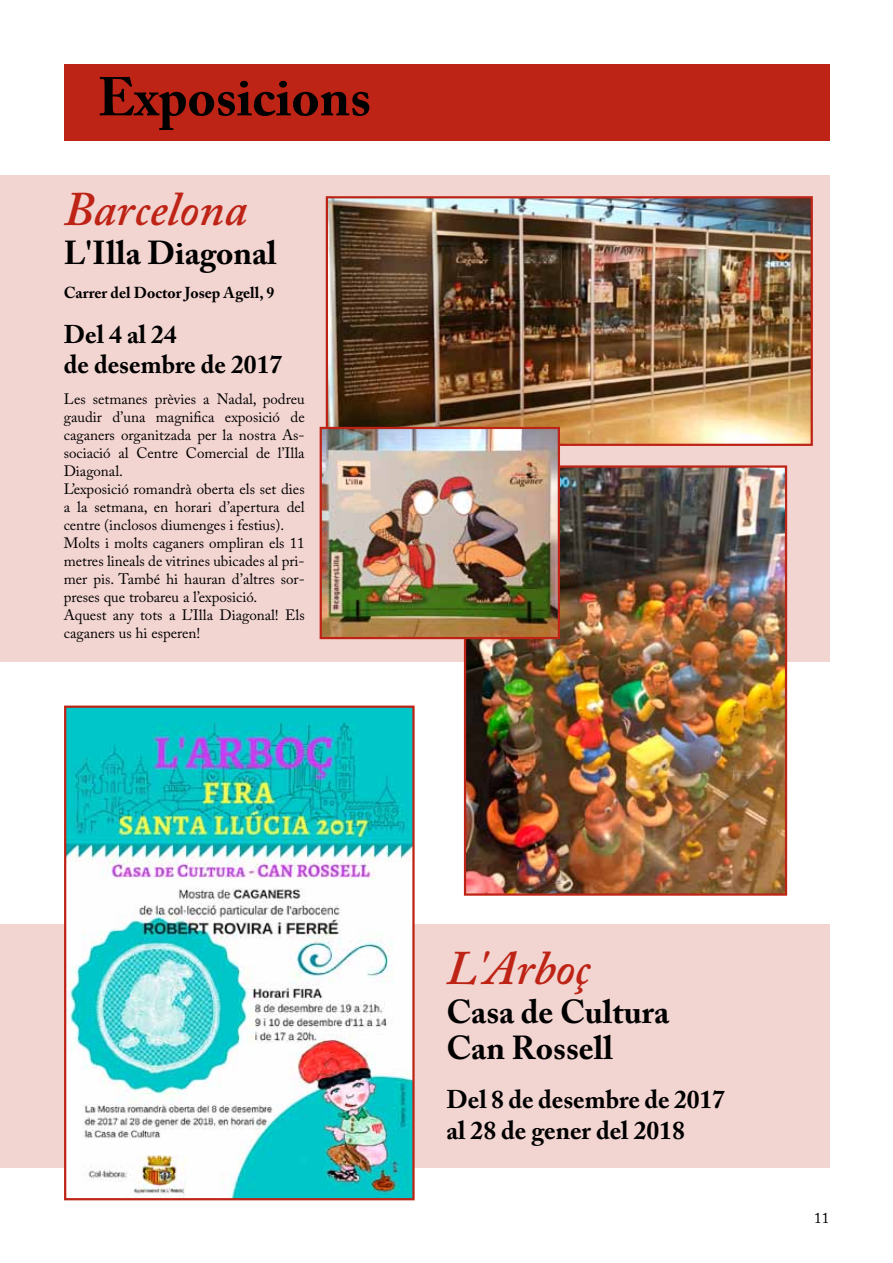
<style>
.page{position:relative;width:893px;height:1263px;background:#fff}
.page>*{position:absolute;margin:0;border:0;box-sizing:border-box;transform-origin:0 0}
.t1{font:700 54px "Adobe Caslon Pro";color:#000}
.t2{font:italic 600 48px "Adobe Caslon Pro";color:#be2416}
.t3{font:700 33px/35.7px "Adobe Caslon Pro";color:#000}
.t4{font:700 25.5px/30.6px "Adobe Caslon Pro";color:#000}
.t5{font:700 15.75px "Adobe Caslon Pro";color:#000}
.t6{font:15px/18px "Adobe Caslon Pro";color:#000}
</style>
<div class="page">
<div style="left:64px;top:64px;width:765px;height:76px;background:#be2416"></div>
<div style="left:0;top:175px;width:829px;height:487px;background:#f2d4d1"></div>
<div style="left:0;top:924px;width:829px;height:243px;background:#f2d4d1"></div>
<img style="left:329px;top:199px;width:481px;height:244px">
<div style="left:326px;top:196px;width:487px;height:250px;border:2px solid #be2416"></div>
<img style="left:467px;top:468px;width:317px;height:425px">
<div style="left:464px;top:465px;width:323px;height:431px;border:2px solid #be2416"></div>
<img style="left:323px;top:430px;width:234px;height:206px">
<div style="left:320px;top:427px;width:240px;height:212px;border:2px solid #be2416"></div>
<img style="left:67px;top:708px;width:345px;height:489px">
<div style="left:64px;top:705px;width:351px;height:495px;border:2px solid #be2416"></div>
<h1 class="t1" style="left:98px;top:65px;width:275px">Exposicions</h1>
<h2 class="t2" style="left:64px;top:180px;width:185px">Barcelona</h2>
<h3 class="t3" style="left:64px;top:235px;width:214px">L'Illa Diagonal</h3>
<p class="t5" style="left:64px;top:283px;width:212px">Carrer del Doctor Josep Agell, 9</p>
<h3 class="t4" style="left:64px;top:319px;width:220px">Del 4 al 24<br>de desembre de 2017</h3>
<p class="t6" style="left:64px;top:390px;width:242px">Les setmanes prèvies a Nadal, podreu gaudir d’una magnifica exposició de caganers organitzada per la nostra As&shy;sociació al Centre Comercial de l’Illa Diagonal.<br>L’exposició romandrà oberta els set dies a la setmana, en horari d’apertura del centre (inclosos diumenges i festius).<br>Molts i molts caganers ompliran els 11 metres lineals de vitrines ubicades al pri&shy;mer pis. També hi hauran d’altres sor&shy;preses que trobareu a l’exposició.<br>Aquest any tots a L’Illa Diagonal! Els caganers us hi esperen!</p>
<h2 class="t2" style="left:446px;top:939px;width:145px">L'Arboç</h2>
<h3 class="t3" style="left:446px;top:994px;width:224px">Casa de Cultura<br>Can Rossell</h3>
<h3 class="t4" style="left:446px;top:1084px;width:280px">Del 8 de desembre de 2017 al 28 de gener del 2018</h3>
<p class="t6" style="left:814px;top:1209px;width:16px">11</p>
</div>
